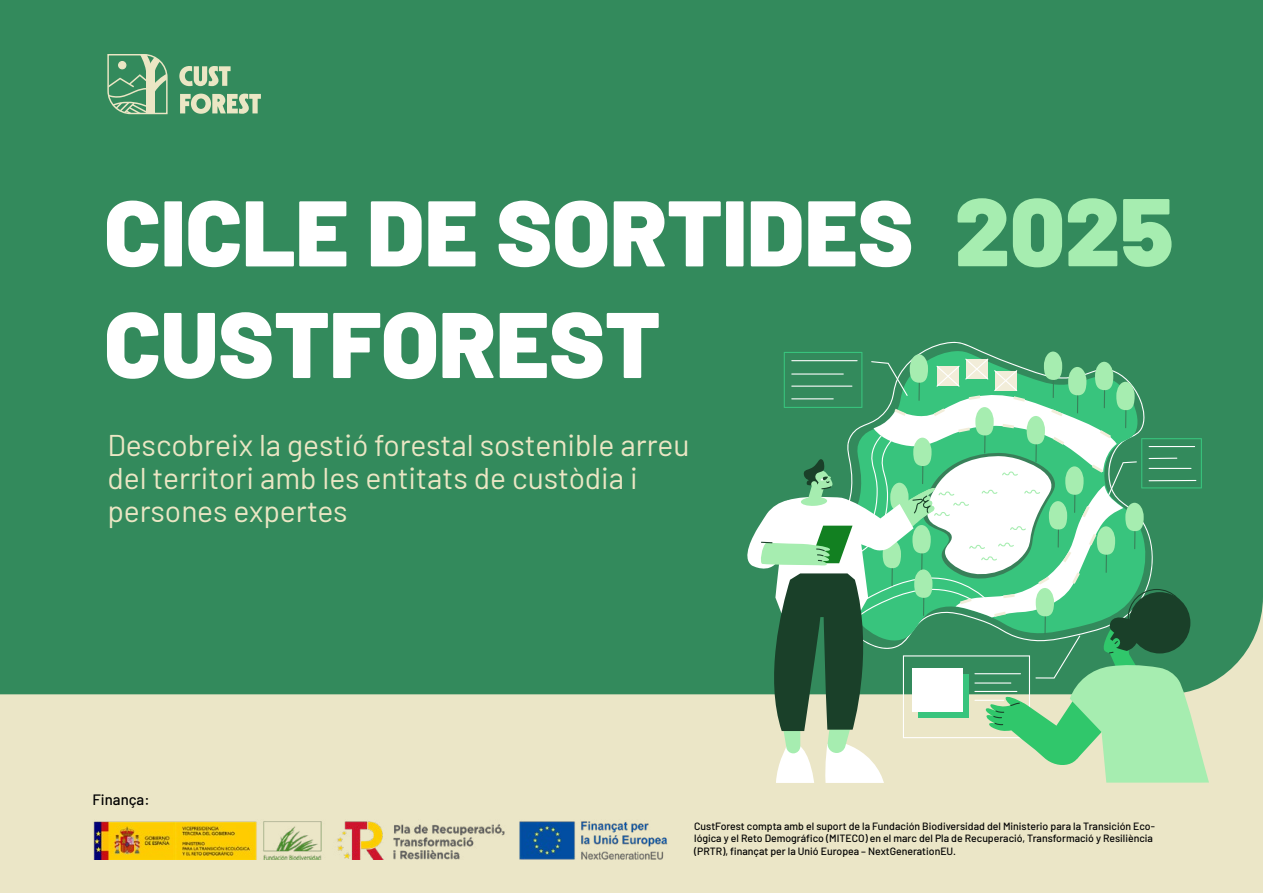
<style>
.page{position:relative;width:1263px;height:893px;background:#fff}
.page>*{position:absolute;margin:0;border:0;box-sizing:border-box;transform-origin:0 0}
.t1{font:900 93px/111.6px "Barlow";color:#fff}
.t2{font:30px/33px "Barlow";color:#ebe6c4}
.t3{font:500 15px "Barlow";color:#000}
.t4{font:500 10.5px/12.6px "Barlow";color:#000}
.s1{font-size:96px;color:#a6edb0}
</style>
<div class="page">
<div style="left:0;top:694px;width:1263px;height:199px;background:#ebe6c7"></div>
<div style="left:0;top:0;width:1263px;height:694px;background:#338a5c"></div>
<img style="left:92px;top:819px;width:576px;height:41px">
<div style="left:824px;top:341px;width:332px;height:11px;background:#338a5c"></div>
<svg style="left:741px;top:352px;width:468px;height:431px"></svg>
<svg style="left:179px;top:66px;width:52px;height:20px"></svg>
<svg style="left:180px;top:94px;width:81px;height:20px;background:#aac59f"></svg>
<svg style="left:107px;top:53px;width:61px;height:62px;background:#70a87e"></svg>
<h1 class="t1" style="left:104px;top:170px;width:1071px">CICLE DE SORTIDES <span class="s1">2025<br></span>CUSTFOREST</h1>
<h2 class="t2" style="left:107px;top:427px;width:584px">Descobreix la gestió forestal sostenible arreu del territori amb les entitats de custòdia i persones expertes</h2>
<h3 class="t3" style="left:92px;top:788px;width:59px">Finança:</h3>
<p class="t4" style="left:694px;top:819px;width:462px">CustForest compta amb el suport de la Fundación Biodiversidad del Ministerio para la Transición Eco&shy;lógica y el Reto Demográfico (MITECO) en el marc del Pla de Recuperació, Transformació y Resiliència (PRTR), finançat per la Unió Europea – NextGenerationEU.</p>
</div>
